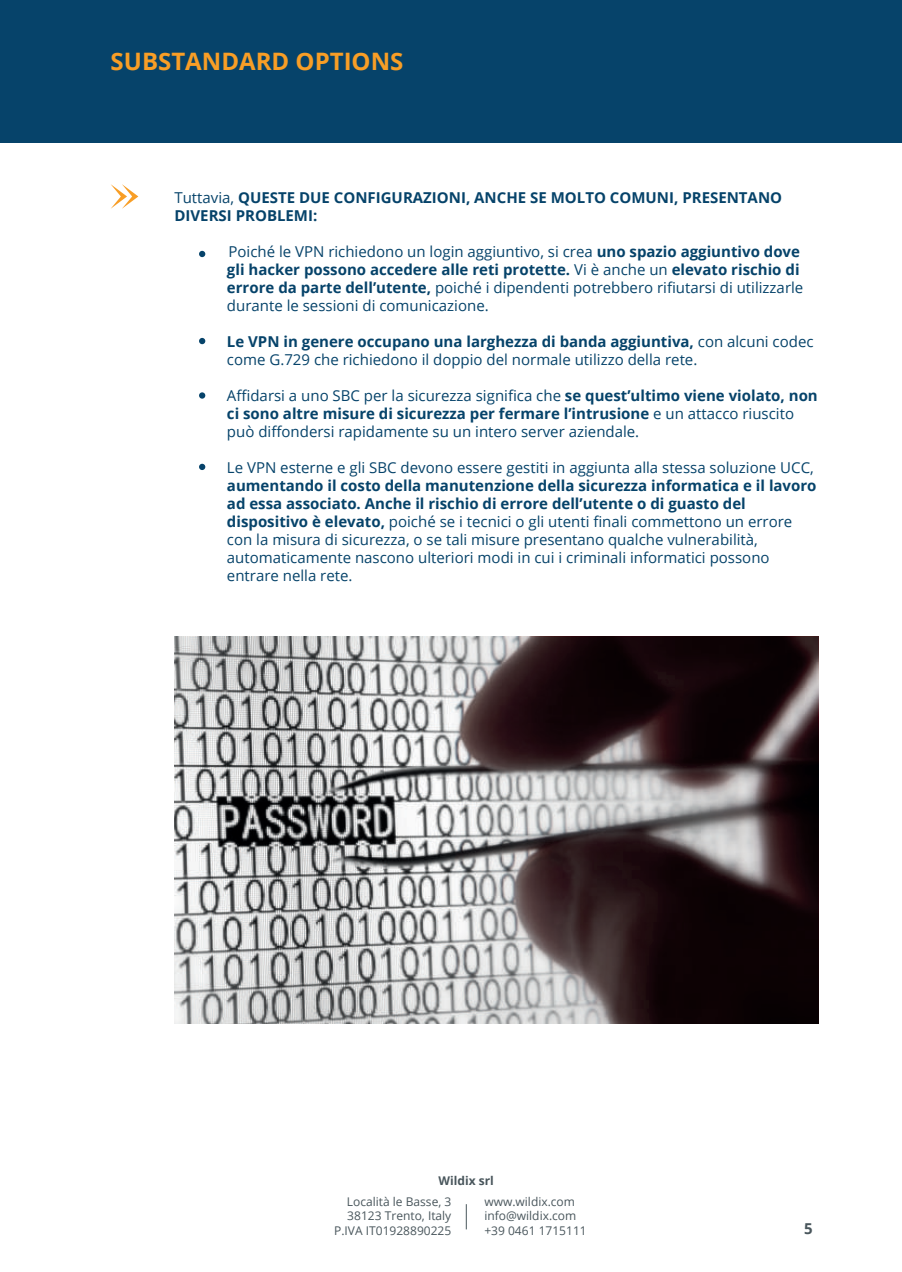
<style>
.page{position:relative;width:902px;height:1272px;background:#fff}
.page>*{position:absolute;margin:0;border:0;box-sizing:border-box;transform-origin:0 0}
.t1{font:700 24px "Open Sans";color:#f89e26}
.t2{font:15px/18px "Open Sans";color:#06436a}
.t3{font:700 15px/18px "Open Sans";color:#06436a}
.t4{font:700 15px "Open Sans";color:#49565c}
.t5{font:12px/14.4px "Open Sans";color:#49565c;text-align:right}
.t6{font:700 12px "Open Sans";color:#49565c}
.s1{font-weight:400}
.s2{font-weight:700}
</style>
<div class="page">
<svg style="left:466px;top:1204px;width:1px;height:25px"></svg>
<div style="left:0;top:0;width:901px;height:143px;background:#06436a"></div>
<svg style="left:111px;top:184px;width:27px;height:25px"></svg>
<svg style="left:199px;top:251px;width:6px;height:6px"></svg>
<svg style="left:199px;top:338px;width:6px;height:6px"></svg>
<svg style="left:199px;top:392px;width:6px;height:6px"></svg>
<svg style="left:199px;top:464px;width:6px;height:6px"></svg>
<svg style="left:174px;top:637px;width:644px;height:386px"></svg>
<h1 class="t1" style="left:111px;top:44px;width:294px">SUBSTANDARD OPTIONS</h1>
<p class="t3" style="left:174px;top:188px;width:609px"><span class="s1">Tuttavia,</span> QUESTE DUE CONFIGURAZIONI, ANCHE SE MOLTO COMUNI, PRESENTANO<br>DIVERSI PROBLEMI:</p>
<p class="t2" style="left:227px;top:242px;width:577px">Poiché le VPN richiedono un login aggiuntivo, si crea <span class="s2">uno spazio aggiuntivo dove gli hacker possono accedere alle reti protette.</span> Vi è anche un <span class="s2">elevato rischio di errore da parte dell’utente,</span> poiché i dipendenti potrebbero rifiutarsi di utilizzarle durante le sessioni di comunicazione.</p>
<p class="t2" style="left:227px;top:332px;width:588px"><span class="s2">Le VPN in genere occupano una larghezza di banda aggiuntiva,</span> con alcuni codec come G.729 che richiedono il doppio del normale utilizzo della rete.</p>
<p class="t2" style="left:227px;top:386px;width:592px">Affidarsi a uno SBC per la sicurezza significa che <span class="s2">se quest’ultimo viene violato, non ci sono altre misure di sicurezza per fermare l’intrusione</span> e un attacco riuscito può diffondersi rapidamente su un intero server aziendale.</p>
<p class="t2" style="left:227px;top:458px;width:588px">Le VPN esterne e gli SBC devono essere gestiti in aggiunta alla stessa soluzione UCC,</p>
<p class="t2" style="left:227px;top:476px;width:591px"><span class="s2">aumentando il costo della manutenzione della sicurezza informatica e il lavoro ad essa associato. Anche il rischio di errore dell’utente o di guasto del dispositivo è elevato,</span> poiché se i tecnici o gli utenti finali commettono un errore con la misura di sicurezza, o se tali misure presentano qualche vulnerabilità, automaticamente nascono ulteriori modi in cui i criminali informatici possono entrare nella rete.</p>
<p class="t6" style="left:438px;top:1171px;width:57px">Wildix srl</p>
<p class="t5" style="left:334px;top:1193px;width:119px">Località le Basse, 3<br>38123 Trento, Italy<br>P.IVA IT01928890225</p>
<p class="t5" style="left:484px;top:1193px;width:104px;text-align:left">www.wildix.com info@wildix.com +39 0461 1715111</p>
<p class="t4" style="left:804px;top:1217px;width:10px">5</p>
</div>
